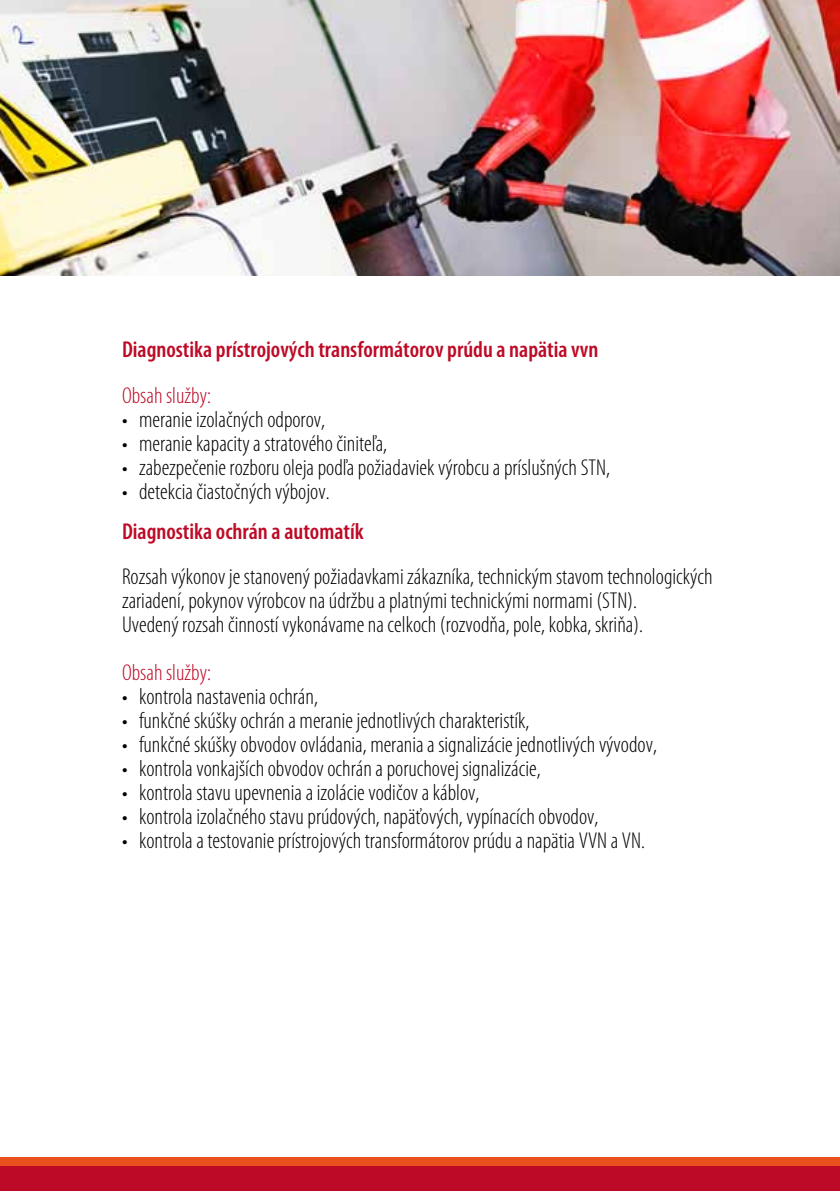
<style>
.page{position:relative;width:840px;height:1191px;background:#fff}
.page>*{position:absolute;margin:0;border:0;box-sizing:border-box;transform-origin:0 0}
.t1{font:300 condensed 23px/24px "Myriad Pro";color:#000}
.t2{font:600 condensed 23px "Myriad Pro";color:#bd0a26}
.t3{font:300 condensed 23px "Myriad Pro";color:#bd0a26}
</style>
<div class="page">
<div style="left:0;top:1165px;width:839px;height:26px;background:#bd0a26"></div>
<div style="left:0;top:1157px;width:839px;height:8px;background:#e8511e"></div>
<img style="left:0;top:0;width:839px;height:275px">
<p class="t2" style="left:122px;top:337px;width:477px">Diagnostika prístrojových transformátorov prúdu a napätia vvn</p>
<p class="t3" style="left:122px;top:383px;width:90px">Obsah služby:</p>
<p class="t1" style="left:122px;top:408px;width:204px">• meranie izolačnýchodporov,</p>
<p class="t1" style="left:122px;top:432px;width:266px">• meranie kapacity a stratového činiteľa,</p>
<p class="t1" style="left:122px;top:456px;width:489px">• zabezpečenie rozboru olejapodľapožiadaviek výrobcu apríslušných STN,</p>
<p class="t1" style="left:122px;top:480px;width:209px">• detekciačiastočných výbojov.</p>
<p class="t2" style="left:122px;top:518px;width:243px">Diagnostika ochrán a automatík</p>
<p class="t1" style="left:122px;top:565px;width:592px">Rozsahvýkonov je stanovený požiadavkami zákazníka, technickým stavom technologických zariadení, pokynov výrobcovna údržbua platnými technickýminormami (STN).<br>Uvedenýrozsah činností vykonávame nacelkoch (rozvodňa, pole, kobka, skriňa).</p>
<p class="t3" style="left:122px;top:660px;width:90px">Obsah služby:</p>
<p class="t1" style="left:122px;top:685px;width:197px">• kontrola nastavenia ochrán,</p>
<p class="t1" style="left:122px;top:709px;width:409px">• funkčnéskúšky ochrán a meranie jednotlivých charakteristík,</p>
<p class="t1" style="left:122px;top:733px;width:536px">• funkčnéskúšky obvodov ovládania, merania asignalizácie jednotlivých vývodov,</p>
<p class="t1" style="left:122px;top:757px;width:420px">• kontrola vonkajších obvodovochrán a poruchovej signalizácie,</p>
<p class="t1" style="left:122px;top:781px;width:359px">• kontrola stavuupevnenia a izolácievodičovakáblov,</p>
<p class="t1" style="left:122px;top:805px;width:477px">• kontrola izolačného stavuprúdových, napäťových,vypínacích obvodov,</p>
<p class="t1" style="left:122px;top:829px;width:524px">• kontrola atestovanie prístrojovýchtransformátorov prúdu anapätia VVN a VN.</p>
</div>
